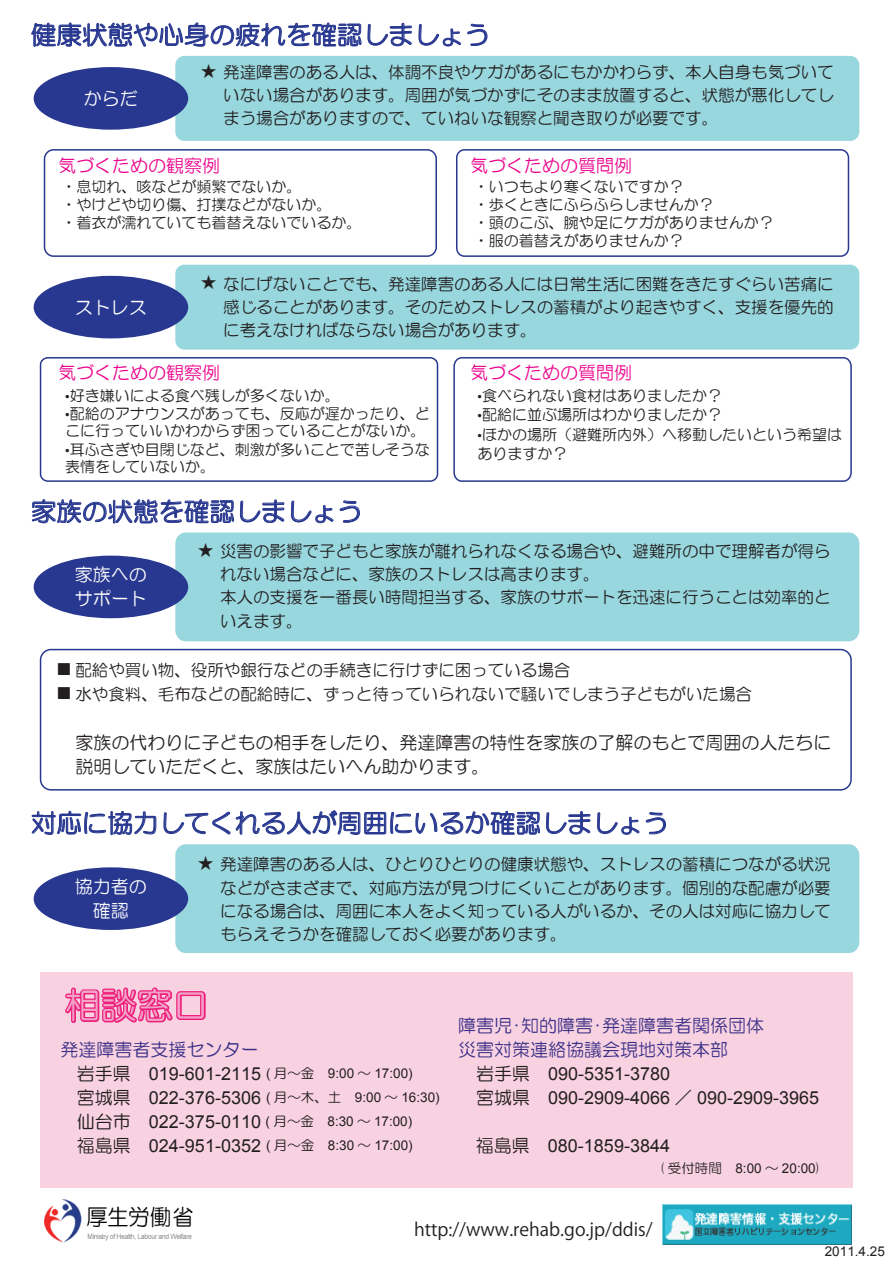
<style>
.page{position:relative;width:893px;height:1263px;background:#fff}
.page>*{position:absolute;margin:0;border:0;box-sizing:border-box;transform-origin:0 0}
.t1{font:36px "HG Maru Gothic MPRO";color:#f4a3c8}
.t2{font:25.5px "HG Maru Gothic MPRO";color:#283890}
.t3{font:18px/24px "Arial";color:#231f20}
.t4{font:18px/24px "HG Maru Gothic MPRO";color:#231f20}
.t5{font:18px/24px "HG Maru Gothic MPRO";color:#3a3086}
.t6{font:18px "HG Maru Gothic MPRO";color:#ed028c}
.t7{font:18px "Koz Go Pro";color:#231f20}
.t8{font:18px/24px "HG Maru Gothic MPRO";color:#fff;text-align:center}
.t9{font:16.5px/23.2px "HG Maru Gothic MPRO";color:#231f20;text-align:justify}
.t10{font:15px/18px "HG Maru Gothic MPRO";color:#231f20}
.t11{font:13.5px "Arial";color:#231f20}
.s1{font-family:"Koz Go Pro"}
.s2{font-family:"HG Maru Gothic MPRO"}
.s3{font-size:13.5px}
.s4{font-family:"HG Maru Gothic MPRO";font-size:13.5px}
</style>
<div class="page">
<svg style="left:32px;top:23px;width:329px;height:24px"></svg>
<svg style="left:368px;top:22px;width:44px;height:24px"></svg>
<svg style="left:419px;top:24px;width:42px;height:22px"></svg>
<svg style="left:467px;top:24px;width:20px;height:22px"></svg>
<div style="left:44px;top:149px;width:393px;height:108px;border:2px solid #283890;border-radius:9px"></div>
<div style="left:456px;top:149px;width:393px;height:108px;border:2px solid #283890;border-radius:8px"></div>
<div style="left:175px;top:56px;width:684px;height:85px;background:#98d7de;border-radius:9px"></div>
<div style="left:34px;top:67px;width:154px;height:63px;background:#283890;border-radius:50%"></div>
<div style="left:175px;top:265px;width:684px;height:85px;background:#98d7de;border-radius:9px"></div>
<div style="left:40px;top:357px;width:398px;height:125px;border:2px solid #283890;border-radius:7px"></div>
<svg style="left:453px;top:357px;width:399px;height:125px"></svg>
<div style="left:34px;top:276px;width:154px;height:62px;background:#283890;border-radius:50%"></div>
<svg style="left:32px;top:499px;width:202px;height:24px"></svg>
<svg style="left:240px;top:499px;width:44px;height:24px"></svg>
<svg style="left:291px;top:500px;width:42px;height:23px"></svg>
<svg style="left:340px;top:500px;width:20px;height:22px"></svg>
<svg style="left:32px;top:811px;width:124px;height:25px"></svg>
<svg style="left:164px;top:811px;width:66px;height:23px"></svg>
<svg style="left:236px;top:810px;width:304px;height:25px"></svg>
<svg style="left:546px;top:811px;width:44px;height:23px"></svg>
<svg style="left:597px;top:812px;width:42px;height:23px"></svg>
<svg style="left:646px;top:812px;width:20px;height:22px"></svg>
<div style="left:175px;top:844px;width:684px;height:109px;background:#98d7de;border-radius:11px"></div>
<div style="left:34px;top:867px;width:154px;height:63px;background:#283890;border-radius:50%"></div>
<div style="left:175px;top:532px;width:684px;height:109px;background:#98d7de;border-radius:11px"></div>
<div style="left:34px;top:556px;width:154px;height:62px;background:#283890;border-radius:50%"></div>
<div style="left:40px;top:649px;width:812px;height:141px;border:2px solid #283890;border-radius:10px"></div>
<div style="left:40px;top:972px;width:813px;height:215px;background:#f9d2e2"></div>
<svg style="left:65px;top:987px;width:141px;height:36px"></svg>
<img style="left:45px;top:1200px;width:148px;height:42px">
<img style="left:662px;top:1204px;width:189px;height:40px">
<h2 class="t2" style="left:31px;top:22px;width:461px">健康状態や心身の疲れを確認しましょう</h2>
<p class="t8" style="left:84px;top:86px;width:56px">からだ</p>
<p class="t9" style="left:223px;top:60px;width:612px;text-indent:-23px">★ 発達障害のある人は、体調不良やケガがあるにもかかわらず、本人自身も気づいていない場合があります。周囲が気づかずにそのまま放置すると、状態が悪化してしまう場合がありますので、ていねいな観察と聞き取りが必要です。</p>
<p class="t6" style="left:58px;top:157px;width:163px">気づくための観察例</p>
<p class="t10" style="left:62px;top:177px;width:301px">・息切れ、咳などが頻繁でないか。<br>・やけどや切り傷、打撲などがないか。<br>・着衣が濡れていても着替えないでいるか。</p>
<p class="t6" style="left:470px;top:157px;width:163px">気づくための質問例</p>
<p class="t10" style="left:474px;top:177px;width:301px">・いつもより寒くないですか？<br>・歩くときにふらふらしませんか？<br>・頭のこぶ、腕や足にケガがありませんか？・服の着替えがありませんか？</p>
<p class="t8" style="left:75px;top:295px;width:73px">ストレス</p>
<p class="t9" style="left:223px;top:272px;width:612px;text-indent:-23px">★ なにげないことでも、発達障害のある人には日常生活に困難をきたすぐらい苦痛に感じることがあります。そのためストレスの蓄積がより起きやすく、支援を優先的に考えなければならない場合があります。</p>
<p class="t6" style="left:58px;top:364px;width:164px">気づくための観察例</p>
<p class="t10" style="left:65px;top:386px;width:276px"><span class="s1">•</span>好き嫌いによる食べ残しが多くないか。</p>
<p class="t10" style="left:65px;top:404px;width:366px"><span class="s1">•</span>配給のアナウンスがあっても、反応が遅かったり、どこに行っていいかわからず困っていることがないか。</p>
<p class="t10" style="left:65px;top:440px;width:366px"><span class="s1">•</span>耳ふさぎや目閉じなど、刺激が多いことで苦しそうな表情をしていないか。</p>
<h2 class="t2" style="left:31px;top:499px;width:333px">家族の状態を確認しましょう</h2>
<p class="t6" style="left:470px;top:364px;width:163px">気づくための質問例</p>
<p class="t10" style="left:478px;top:386px;width:246px"><span class="s1">•</span>食べられない食材はありましたか？</p>
<p class="t10" style="left:478px;top:406px;width:246px"><span class="s1">•</span>配給に並ぶ場所はわかりましたか？</p>
<p class="t10" style="left:478px;top:424px;width:366px;line-height:19.4px"><span class="s1">•</span>ほかの場所（避難所内外）へ移動したいという希望はありますか？</p>
<p class="t8" style="left:75px;top:563px;width:73px;text-align:left">家族へのサポート</p>
<p class="t9" style="left:220px;top:539px;width:612px;text-align:left;text-indent:-23px">★ 災害の影響で子どもと家族が離れられなくなる場合や、避難所の中で理解者が得られない場合などに、家族のストレスは高まります。<br>本人の支援を一番長い時間担当する、家族のサポートを迅速に行うことは効率的といえます。</p>
<p class="t9" style="left:56px;top:658px;width:516px">■ 配給や買い物、役所や銀行などの手続きに行けずに困っている場合</p>
<p class="t9" style="left:56px;top:682px;width:698px">■ 水や食料、毛布などの配給時に、ずっと待っていられないで騒いでしまう子どもがいた場合</p>
<p class="t4" style="left:75px;top:730px;width:758px">家族の代わりに子どもの相手をしたり、発達障害の特性を家族の了解のもとで周囲の人たちに説明していただくと、家族はたいへん助かります。</p>
<h2 class="t2" style="left:31px;top:810px;width:639px">対応に協力してくれる人が周囲にいるか確認しましょう</h2>
<p class="t9" style="left:220px;top:853px;width:612px;text-indent:-23px">★ 発達障害のある人は、ひとりひとりの健康状態や、ストレスの蓄積につながる状況などがさまざまで、対応方法が見つけにくいことがあります。個別的な配慮が必要になる場合は、周囲に本人をよく知っている人がいるか、その人は対応に協力してもらえそうかを確認しておく必要があります。</p>
<p class="t8" style="left:75px;top:875px;width:73px">協力者の確認</p>
<h1 class="t1" style="left:65px;top:987px;width:145px">相談窓口</h1>
<p class="t5" style="left:60px;top:1037px;width:199px">発達障害者支援センター</p>
<p class="t3" style="left:77px;top:1061px;width:364px"><span class="s2">岩手県　</span>019-601-2115 <span class="s3">(</span> <span class="s4">月～金　</span><span class="s3">9:00</span> <span class="s4">～</span> <span class="s3">17:00)<br></span><span class="s2">宮城県　</span>022-376-5306 <span class="s3">(</span> <span class="s4">月～木、土　</span><span class="s3">9:00</span> <span class="s4">～</span> <span class="s3">16:30)</span><span class="s2">仙台市　</span>022-375-0110 <span class="s3">(</span> <span class="s4">月～金　</span><span class="s3">8:30</span> <span class="s4">～</span> <span class="s3">17:00)<br></span><span class="s2">福島県　</span>024-951-0352 <span class="s3">(</span> <span class="s4">月～金　</span><span class="s3">8:30</span> <span class="s4">～</span> <span class="s3">17:00)</span></p>
<p class="t5" style="left:458px;top:1013px;width:307px">障害児･知的障害･発達障害者関係団体災害対策連絡協議会現地対策本部　</p>
<p class="t3" style="left:476px;top:1061px;width:345px"><span class="s2">岩手県　</span>090-5351-3780<br><span class="s2">宮城県　</span>090-2909-4066 <span class="s2">／</span> 090-2909-3965</p>
<p class="t3" style="left:476px;top:1133px;width:196px"><span class="s2">福島県　</span>080-1859-3844</p>
<p class="t11" style="left:660px;top:1159px;width:162px"><span class="s2">( 受付時間　</span>8:00 <span class="s2">～</span> 20:00<span class="s2">)</span></p>
<p class="t7" style="left:414px;top:1218px;width:240px">http://www.rehab.go.jp/ddis/</p>
<p class="t11" style="left:825px;top:1243px;width:62px">2011.4.25</p>
</div>
